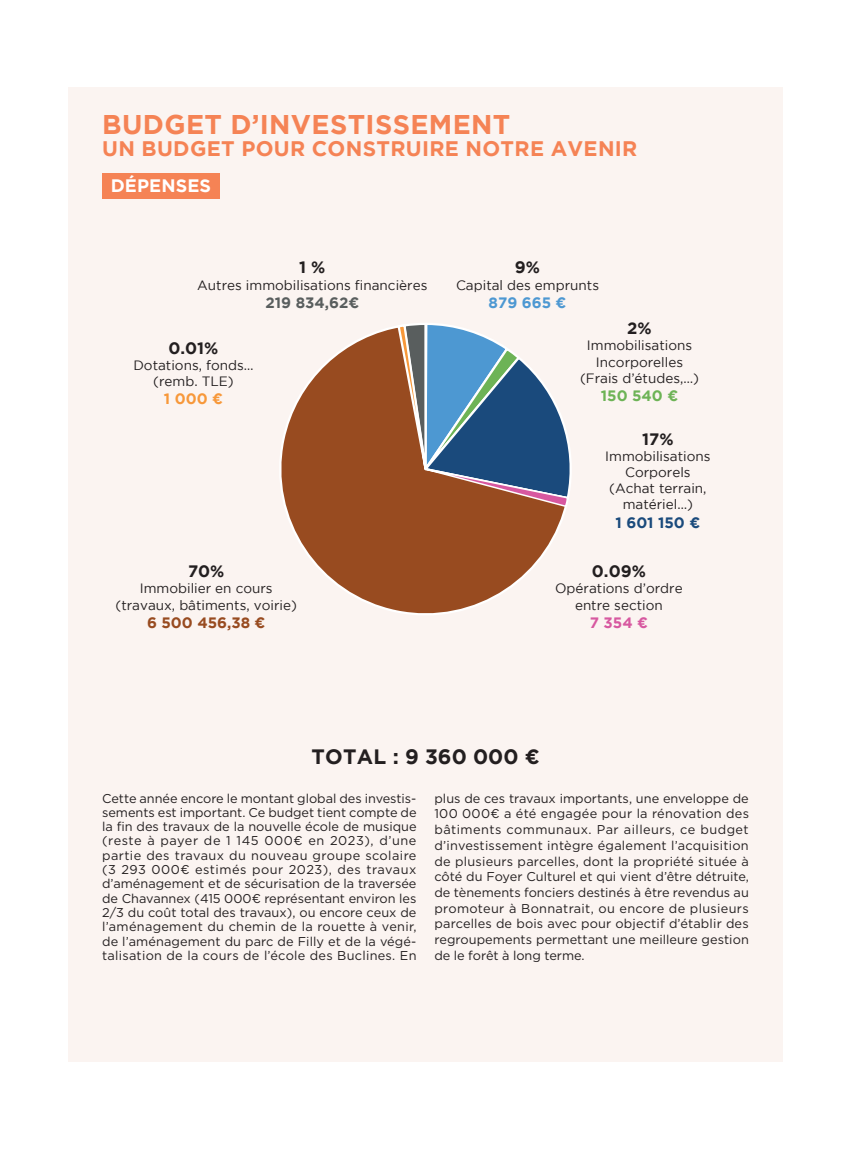
<style>
.page{position:relative;width:851px;height:1149px;background:#fff}
.page>*{position:absolute;margin:0;border:0;box-sizing:border-box;transform-origin:0 0}
.t1{font:700 27px "Gotham";letter-spacing:.015em;color:#f58355}
.t2{font:700 21px "Gotham";letter-spacing:.015em;color:#f58355}
.t3{font:700 20.7px "Gotham";letter-spacing:.005em;color:#231f20}
.t4{font:700 18px "Gotham";letter-spacing:.005em;color:#fff}
.t5{font:700 16.5px "Gotham";color:#231f20}
.t6{font:700 15px "Gotham";color:#984b20}
.t7{font:700 15px "Gotham";color:#595e5e}
.t8{font:700 15px "Gotham";color:#1a4a7c}
.t9{font:700 15px "Gotham";color:#6db356}
.t10{font:700 15px "Gotham";color:#4d98d2}
.t11{font:700 15px "Gotham";color:#d758a0}
.t12{font:700 15px "Gotham";color:#f7983a}
.t13{font:13.5px/16.2px "Gotham";color:#231f20;text-align:center}
.t14{font:12.75px/14.2px "Gotham";letter-spacing:.005em;color:#231f20;text-align:justify}
.s1{font-style:inherit}
</style>
<div class="page">
<div style="left:68px;top:87px;width:714px;height:974px;background:#fbf4f1"></div>
<div style="left:102px;top:173px;width:118px;height:25px;background:#f58355"></div>
<svg style="left:280px;top:328px;width:110px;height:283px"></svg>
<svg style="left:390px;top:323px;width:188px;height:739px"></svg>
<h1 class="t1" style="left:102px;top:108px;width:409px">BUDGET D’INVESTISSEMENT</h1>
<h2 class="t2" style="left:102px;top:137px;width:536px">UN BUDGET POUR CONSTRUIRE NOTRE AVENIR</h2>
<h3 class="t4" style="left:111px;top:175px;width:102px">DÉPENSES</h3>
<p class="t5" style="left:299px;top:258px;width:28px">1 %</p>
<p class="t13" style="left:197px;top:276px;width:231px">Autres immobilisations financières</p>
<p class="t7" style="left:265px;top:293px;width:95px">219 834,62¤</p>
<p class="t5" style="left:168px;top:338px;width:51px">0.01%</p>
<p class="t13" style="left:133px;top:357px;width:122px">Dotations, fonds… (remb. TLE)</p>
<p class="t12" style="left:164px;top:390px;width:60px">1 000 ¤</p>
<p class="t5" style="left:188px;top:561px;width:38px">70%</p>
<p class="t13" style="left:115px;top:580px;width:183px">Immobilier en cours (travaux, bâtiments, voirie)</p>
<p class="t6" style="left:147px;top:613px;width:120px">6 500 456,38 ¤</p>
<p class="t5" style="left:515px;top:258px;width:27px">9%</p>
<p class="t13" style="left:456px;top:276px;width:144px">Capital des emprunts</p>
<p class="t10" style="left:488px;top:293px;width:79px">879 665 ¤</p>
<p class="t5" style="left:627px;top:318px;width:26px">2%</p>
<p class="t13" style="left:580px;top:337px;width:120px">Immobilisations<br>Incorporelles (Frais d’études,…)</p>
<p class="t9" style="left:600px;top:386px;width:79px">150 540 ¤</p>
<p class="t5" style="left:642px;top:429px;width:33px">17%</p>
<p class="t13" style="left:605px;top:447px;width:107px">Immobilisations<br>Corporels (Achat terrain, matériel…)</p>
<p class="t8" style="left:615px;top:513px;width:86px">1 601 150 ¤</p>
<p class="t5" style="left:592px;top:561px;width:55px">0.09%</p>
<p class="t13" style="left:555px;top:580px;width:129px">Opérations d’ordre entre section</p>
<p class="t11" style="left:589px;top:613px;width:60px">7 354 ¤</p>
<h3 class="t3" style="left:311px;top:744px;width:229px">TOTAL : 9 360 000 <span class="s1">€</span></h3>
<p class="t14" style="left:102px;top:790px;width:316px">Cette année encore le montant global des investis&shy;sements est important. Ce budget tient compte de la fin des travaux de la nouvelle école de musique (reste à payer de 1 145 000€ en 2023), d’une partie des travaux du nouveau groupe scolaire (3 293 000€ estimés pour 2023), des travaux d’aménagement et de sécurisation de la traversée de Chavannex (415 000€ représentant environ les 2/3 du coût total des travaux), ou encore ceux de l’aménagement du chemin de la rouette à venir, de l’aménagement du parc de Filly et de la végé&shy;talisation de la cours de l’école des Buclines. En</p>
<p class="t14" style="left:434px;top:789px;width:316px;line-height:15.8px">plus de ces travaux importants, une enveloppe de 100 000€ a été engagée pour la rénovation des bâtiments communaux. Par ailleurs, ce budget d’investissement intègre également l’acquisition de plusieurs parcelles, dont la propriété située à côté du Foyer Culturel et qui vient d’être détruite, de tènements fonciers destinés à être revendus au promoteur à Bonnatrait, ou encore de plusieurs parcelles de bois avec pour objectif d’établir des regroupements permettant une meilleure gestion de le forêt à long terme.</p>
</div>
